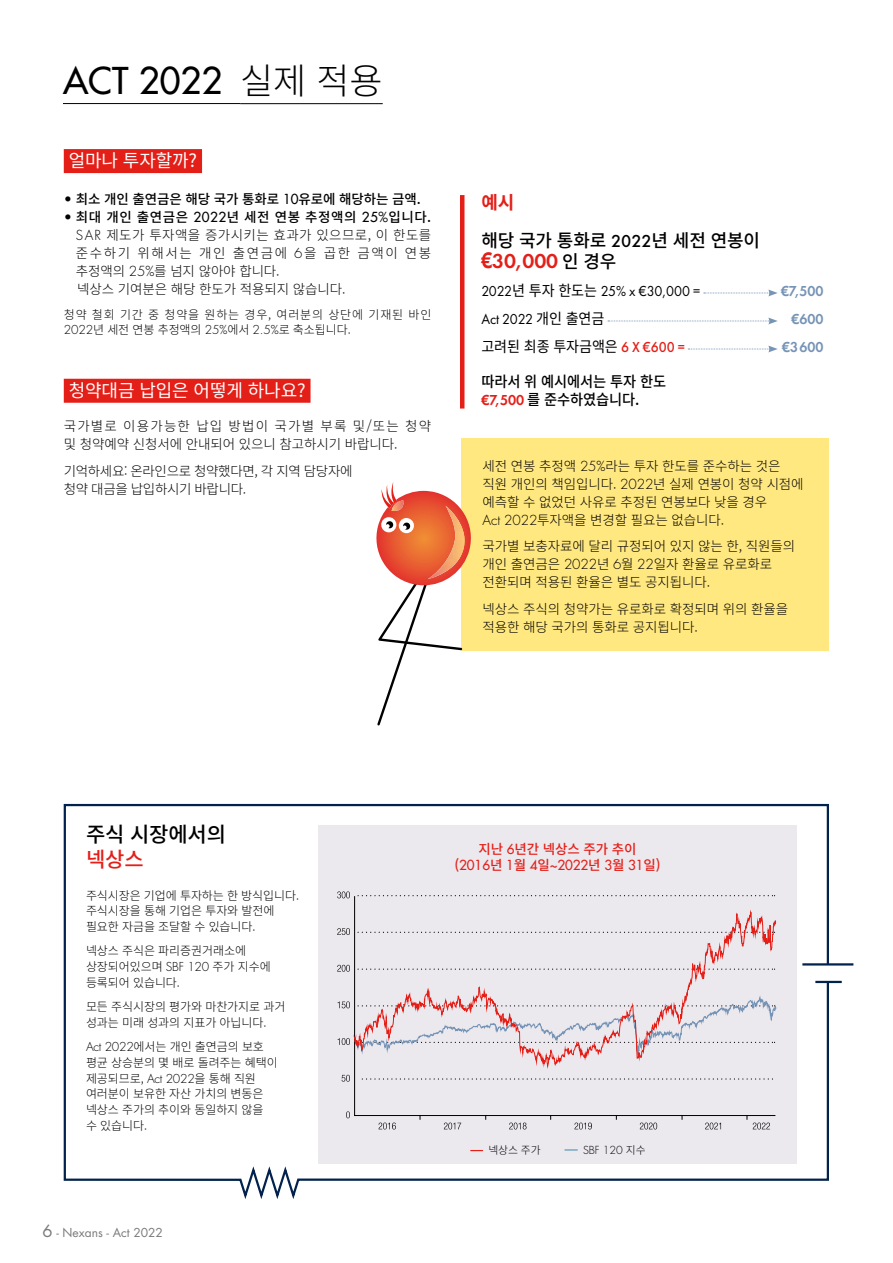
<style>
.page{position:relative;width:893px;height:1263px;background:#fff}
.page>*{position:absolute;margin:0;border:0;box-sizing:border-box;transform-origin:0 0}
.t1{font:36px "Futura";color:#000}
.t2{font:600 21px "Futura PT";color:#e41f18}
.t3{font:500 21px "Noto Sans CJ Kkr";letter-spacing:-.005em;color:#000}
.t4{font:500 21px "Noto Sans CJ Kkr";color:#e41f18}
.t5{font:18px "Noto Sans CJ Kkr";letter-spacing:-.005em;color:#fff}
.t6{font:500 18px/38px "Noto Sans CJ Kkr";letter-spacing:-.005em;color:#000}
.t7{font:15px "Futura PT";letter-spacing:-.005em;color:#000;scale:.94 1}
.t8{font:500 15px/18px "Noto Sans CJ Kkr";letter-spacing:-.005em;color:#000;scale:.95 1}
.t9{font:15px "Noto Sans CJ Kkr";letter-spacing:-.005em;color:#000;scale:.94 1}
.t10{font:600 15px "Futura PT";letter-spacing:-.005em;color:#7694b6;scale:.94 1}
.t11{font:300 13.5px/18px "Noto Sans CJ Kkr";letter-spacing:-.005em;color:#000}
.t12{font:300 13.5px/18px "Noto Sans CJ Kkr";letter-spacing:.03em;color:#000}
.t13{font:300 13.5px/18px "Noto Sans CJ Kkr";letter-spacing:-.025em;color:#000}
.t14{font:500 13.5px "Noto Sans CJ Kkr";letter-spacing:-.005em;color:#000}
.t15{font:13.5px "Futura";letter-spacing:-.01em;color:#e41f18}
.t16{font:500 13.5px "Noto Sans CJ Kkr";letter-spacing:-.005em;color:#e41f18}
.t17{font:300 12px/15.8px "Noto Sans CJ Kkr";letter-spacing:-.005em;color:#000}
.t18{font:300 12px/15px "Noto Sans CJ Kkr";letter-spacing:.07em;color:#000}
.t19{font:12px "Futura";color:#7a7a79}
.t20{font:300 10.8px "Futura";letter-spacing:-.01em;color:#000}
.t21{font:300 10.8px "Noto Sans CJ Kkr";color:#000}
.s1{font-family:"Noto Sans CJ Kkr";font-weight:300}
.s2{font-family:"Futura";font-weight:300}
.s3{font-family:"Futura";font-weight:400}
.s4{font-family:"Futura"}
.s5{font-weight:500}
.s6{font-weight:700;color:#e41f18}
.s7{font-family:"Futura PT"}
.s8{font-size:23.25px}
.s9{font-family:"Noto Sans CJ Kkr";font-weight:500;font-size:18px;color:#000}
.s10{font-family:"Noto Sans CJ Kkr"}
.s11{font-family:"Futura PT";font-weight:500;color:#e41f18}
.s12{font-family:"Futura PT";font-weight:600;color:#e41f18}
.s13{font-size:16.5px}
.s14{font-family:"Noto Sans CJ Kkr";font-weight:500}
</style>
<div class="page">
<div style="left:64px;top:149px;width:138px;height:24px;background:#e41f18"></div>
<div style="left:64px;top:379px;width:247px;height:24px;background:#e41f18"></div>
<svg style="left:704px;top:290px;width:74px;height:6px"></svg>
<svg style="left:608px;top:318px;width:170px;height:6px"></svg>
<svg style="left:688px;top:346px;width:90px;height:6px"></svg>
<hr style="left:460px;top:195px;width:4px;height:213px;background:#e41f18">
<hr style="left:63px;top:103px;width:177px;height:1px;background:#000">
<hr style="left:240px;top:103px;width:143px;height:1px;background:#000">
<div style="left:461px;top:439px;width:368px;height:212px;background:#ffe87f"></div>
<svg style="left:63px;top:803px;width:767px;height:396px"></svg>
<hr style="left:802px;top:963px;width:51px;height:2px;background:#00224c">
<hr style="left:815px;top:981px;width:27px;height:2px;background:#00224c">
<svg style="left:376px;top:482px;width:95px;height:244px"></svg>
<div style="left:354px;top:1089px;width:422px;height:31px;background:#ebe8ee"></div>
<svg style="left:337px;top:891px;width:13px;height:7px"></svg>
<svg style="left:337px;top:928px;width:13px;height:7px"></svg>
<svg style="left:337px;top:965px;width:13px;height:7px"></svg>
<svg style="left:342px;top:1075px;width:8px;height:7px"></svg>
<svg style="left:346px;top:1111px;width:4px;height:7px"></svg>
<svg style="left:337px;top:994px;width:440px;height:67px"></svg>
<svg style="left:354px;top:863px;width:422px;height:226px;background:#e7dee4"></svg>
<svg style="left:379px;top:1122px;width:17px;height:7px"></svg>
<svg style="left:444px;top:1122px;width:17px;height:7px"></svg>
<svg style="left:509px;top:1122px;width:17px;height:7px"></svg>
<svg style="left:574px;top:1122px;width:18px;height:7px"></svg>
<svg style="left:640px;top:1122px;width:17px;height:7px"></svg>
<svg style="left:705px;top:1122px;width:16px;height:7px"></svg>
<svg style="left:753px;top:1122px;width:17px;height:7px"></svg>
<h1 class="t1" style="left:63px;top:58px;width:321px">ACT 2022 <span class="s1">실제 적용</span></h1>
<h3 class="t5" style="left:69px;top:150px;width:130px">얼마나 투자할까?</h3>
<p class="t14" style="left:64px;top:191px;width:358px"><span class="s2">•</span> 최소 개인 출연금은 해당 국가 통화로 <span class="s3">10</span>유로에 해당하는 금액.</p>
<p class="t12" style="left:76px;top:208px;width:357px;text-indent:-12px"><span class="s4">•</span> <span class="s5">최대 개인 출연금은</span> <span class="s3">2022</span><span class="s5">년 세전 연봉 추정액의</span> <span class="s3">25%</span><span class="s5">입니다.<br></span><span class="s4">SAR</span> 제도가 투자액을 증가시키는 효과가 있으므로, 이 한도를 준수하기 위해서는 개인 출연금에 <span class="s4">6</span>을 곱한 금액이 연봉 추정액의 <span class="s4">25%</span>를 넘지 않아야 합니다.<br>넥상스 기여분은 해당 한도가 적용되지 않습니다.</p>
<p class="t18" style="left:64px;top:307px;width:369px">청약 철회 기간 중 청약을 원하는 경우, 여러분의 상단에 기재된 바인<br><span class="s4">2022</span>년 세전 연봉 추정액의 <span class="s4">25%</span>에서 <span class="s4">2.5%</span>로 축소됩니다.</p>
<h3 class="t5" style="left:69px;top:380px;width:238px">청약대금 납입은 어떻게 하나요?</h3>
<p class="t11" style="left:64px;top:418px;width:369px">국가별로 이용가능한 납입 방법이 국가별 부록 및/또는 청약 및 청약예약 신청서에 안내되어 있으니 참고하시기 바랍니다.</p>
<p class="t13" style="left:64px;top:462px;width:290px">기억하세요: 온라인으로 청약했다면, 각 지역 담당자에 청약 대금을 납입하시기 바랍니다.</p>
<h3 class="t6" style="left:481px;top:184px;width:280px"><span class="s6">예시<br></span>해당 국가 통화로 <span class="s7">2022</span>년 세전 연봉이</h3>
<h2 class="t2" style="left:481px;top:248px;width:137px"><span class="s8">€</span>30,000 <span class="s9">인 경우</span></h2>
<p class="t7" style="left:481px;top:283px;width:234px">2022<span class="s10">년 투자 한도는</span> 25% x €30,000 =</p>
<p class="t10" style="left:781px;top:282px;width:47px">€7,500</p>
<p class="t7" style="left:481px;top:311px;width:132px">Act 2022 <span class="s10">개인 출연금</span></p>
<p class="t10" style="left:792px;top:310px;width:35px">€600</p>
<p class="t9" style="left:481px;top:338px;width:218px">고려된 최종 투자금액은 <span class="s11">6 X €600 =</span></p>
<p class="t10" style="left:782px;top:338px;width:45px">€3600</p>
<p class="t8" style="left:481px;top:373px;width:196px">따라서 위 예시에서는 투자 한도 <span class="s12">€7,500</span> 를 준수하였습니다.</p>
<p class="t11" style="left:483px;top:457px;width:323px">세전 연봉 추정액 <span class="s4">25%</span>라는 투자 한도를 준수하는 것은 직원 개인의 책임입니다. <span class="s4">2022</span>년 실제 연봉이 청약 시점에 예측할 수 없었던 사유로 추정된 연봉보다 낮을 경우<br><span class="s4">Act 2022</span>투자액을 변경할 필요는 없습니다.</p>
<p class="t11" style="left:483px;top:537px;width:314px">국가별 보충자료에 달리 규정되어 있지 않는 한, 직원들의 개인 출연금은 <span class="s4">2022</span>년 <span class="s4">6</span>월 <span class="s4">22</span>일자 환율로 유로화로 전환되며 적용된 환율은 별도 공지됩니다.</p>
<p class="t11" style="left:483px;top:600px;width:307px">넥상스 주식의 청약가는 유로화로 확정되며 위의 환율을 적용한 해당 국가의 통화로 공지됩니다.</p>
<h2 class="t3" style="left:86px;top:822px;width:142px">주식 시장에서의</h2>
<h2 class="t4" style="left:86px;top:847px;width:59px">넥상스</h2>
<p class="t17" style="left:86px;top:887px;width:214px">주식시장은 기업에 투자하는 한 방식입니다. 주식시장을 통해 기업은 투자와 발전에 필요한 자금을 조달할 수 있습니다.</p>
<p class="t17" style="left:86px;top:943px;width:186px">넥상스 주식은 파리증권거래소에 상장되어있으며 <span class="s4">SBF 120</span> 주가 지수에 등록되어 있습니다.</p>
<p class="t17" style="left:86px;top:999px;width:201px">모든 주식시장의 평가와 마찬가지로 과거 성과는 미래 성과의 지표가 아닙니다.</p>
<p class="t17" style="left:86px;top:1039px;width:193px"><span class="s4">Act 2022</span>에서는 개인 출연금의 보호 평균 상승분의 몇 배로 돌려주는 혜택이 제공되므로, <span class="s4">Act 2022</span>을 통해 직원 여러분이 보유한 자산 가치의 변동은 넥상스 주가의 추이와 동일하지 않을<br>수 있습니다.</p>
<p class="t19" style="left:43px;top:1225px;width:122px"><span class="s13">6</span> - Nexans - Act 2022</p>
<p class="t16" style="left:479px;top:841px;width:160px">지난 <span class="s3">6</span>년간 넥상스 주가 추이</p>
<p class="t15" style="left:455px;top:856px;width:208px"><span class="s14">(</span>2016<span class="s14">년</span> 1<span class="s14">월</span> 4<span class="s14">일</span>~2022<span class="s14">년</span> 3<span class="s14">월</span> 31<span class="s14">일)</span></p>
<p class="t21" style="left:488px;top:1143px;width:54px">넥상스 주가</p>
<p class="t20" style="left:583px;top:1143px;width:64px">SBF 120 <span class="s10">지수</span></p>
</div>
